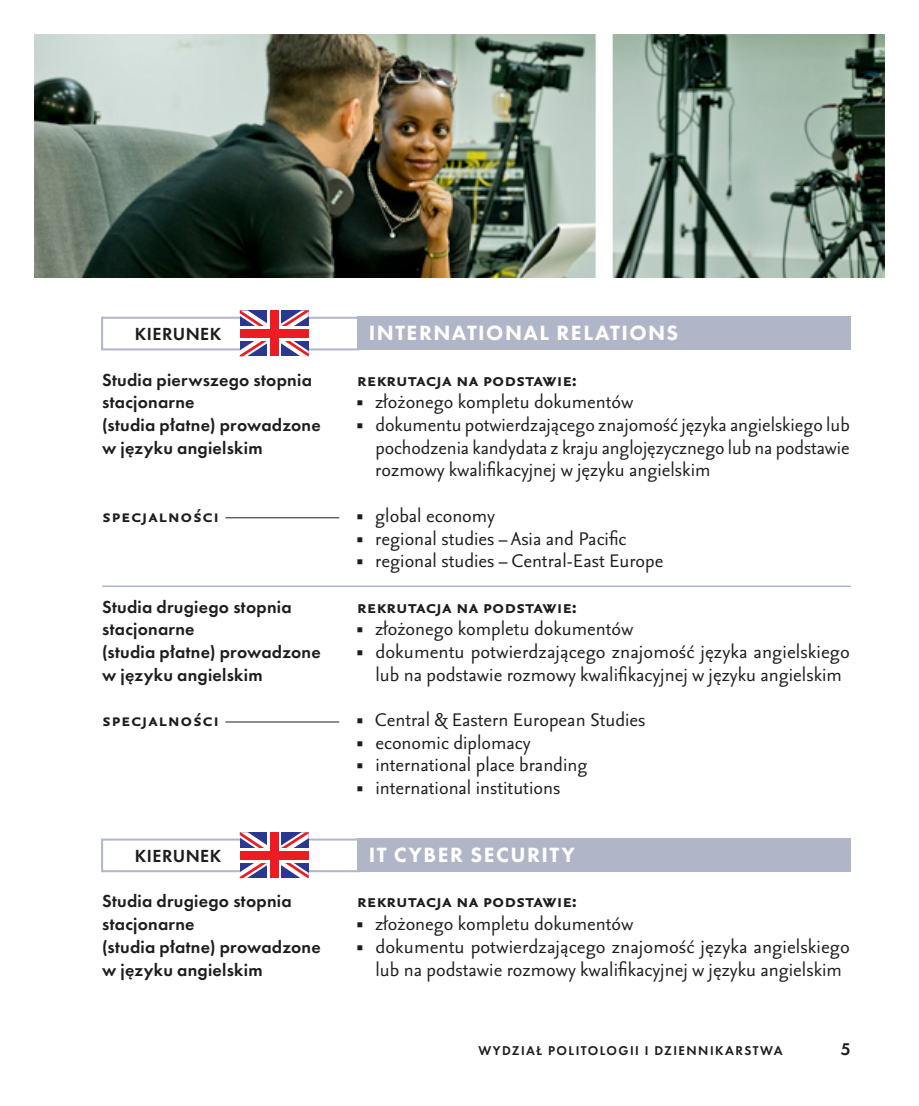
<style>
.page{position:relative;width:919px;height:1106px;background:#fff}
.page>*{position:absolute;margin:0;border:0;box-sizing:border-box;transform-origin:0 0}
.t1{font:22px/22.6px "Seria Sans Pro";color:#1d1d1b;text-align:center}
.t2{font:700 22px "Seria Sans Pro";color:#1d1d1b}
.t3{font:800 21.4px "Futura PT";letter-spacing:.07em;color:#fff}
.t4{font:700 21.4px "Seria Sans Pro";letter-spacing:.03em;color:#1d1d1b}
.t5{font:600 18.2px "Futura PT";letter-spacing:.025em;color:#1d1d1b}
.t6{font:600 18px/22.6px "Futura PT";letter-spacing:.015em;color:#1d1d1b}
.t7{font:600 17.6px "Futura PT";color:#1d1d1b}
.t8{font:600 13.2px "Futura PT";letter-spacing:.11em;color:#1d1d1b}
.s1{font-family:"Arno Pro"}
.s2{font-weight:700}
</style>
<div class="page">
<img style="left:34px;top:34px;width:850px;height:244px">
<div style="left:357px;top:316px;width:493px;height:34px;background:#b0b5c7"></div>
<div style="left:357px;top:838px;width:493px;height:34px;background:#b0b5c7"></div>
<div style="left:101px;top:317px;width:258px;height:33px;border:2px solid #b0b5c7"></div>
<svg style="left:240px;top:310px;width:69px;height:46px"></svg>
<svg style="left:267px;top:310px;width:14px;height:46px"></svg>
<svg style="left:240px;top:326px;width:69px;height:14px"></svg>
<div style="left:270px;top:310px;width:8px;height:46px;background:#ed1c24"></div>
<div style="left:240px;top:329px;width:69px;height:8px;background:#ed1c24"></div>
<hr style="left:225px;top:517px;width:114px;height:1px;background:#1d1d1b">
<hr style="left:102px;top:585px;width:748px;height:2px;background:#b0b5c7">
<hr style="left:225px;top:721px;width:114px;height:1px;background:#1d1d1b">
<div style="left:101px;top:838px;width:258px;height:34px;border:2px solid #b0b5c7"></div>
<svg style="left:240px;top:832px;width:69px;height:46px"></svg>
<svg style="left:267px;top:832px;width:14px;height:46px"></svg>
<svg style="left:240px;top:848px;width:69px;height:14px"></svg>
<div style="left:270px;top:832px;width:8px;height:46px;background:#ed1c24"></div>
<div style="left:240px;top:851px;width:69px;height:8px;background:#ed1c24"></div>
<p class="t5" style="left:135px;top:323px;width:88px">KIERUNEK</p>
<p class="t6" style="left:102px;top:368px;width:220px">Studia pierwszego stopnia stacjonarne<br>(studia płatne) prowadzone w języku angielskim</p>
<p class="t4" style="left:102px;top:501px;width:118px">specjalności</p>
<p class="t6" style="left:102px;top:595px;width:220px">Studia drugiego stopnia stacjonarne<br>(studia płatne) prowadzone w języku angielskim</p>
<p class="t4" style="left:102px;top:706px;width:118px">specjalności</p>
<p class="t5" style="left:135px;top:844px;width:88px">KIERUNEK</p>
<p class="t6" style="left:102px;top:890px;width:220px">Studia drugiego stopnia stacjonarne<br>(studia płatne) prowadzone w języku angielskim</p>
<p class="t3" style="left:369px;top:320px;width:311px">INTERNATIONAL RELATIONS</p>
<p class="t2" style="left:357px;top:365px;width:221px">Rekrutacja na podstawie:</p>
<p class="t1" style="left:356px;top:390px;width:278px"><span class="s1">■</span> złożonego kompletu dokumentów</p>
<p class="t1" style="left:375px;top:412px;width:476px;text-align:justify;text-indent:-19px"><span class="s1">■</span> dokumentu potwierdzającego znajomość języka angielskiego lub pochodzenia kandydata z kraju anglojęzycznego lub na podstawie rozmowy kwalifikacyjnej w języku angielskim</p>
<p class="t1" style="left:356px;top:503px;width:140px"><span class="s1">■</span> global economy</p>
<p class="t1" style="left:356px;top:526px;width:272px"><span class="s1">■</span> regional studies – Asia and Pacific</p>
<p class="t1" style="left:356px;top:537px;width:308px;line-height:45.4px;text-align:left"><span class="s1">■</span> regional studies – Central-East Europe<br><span class="s2">Rekrutacja na podstawie:</span></p>
<p class="t1" style="left:356px;top:616px;width:278px"><span class="s1">■</span> złożonego kompletu dokumentów</p>
<p class="t1" style="left:356px;top:639px;width:495px"><span class="s1">■</span> dokumentu potwierdzającego znajomość języka angielskiego lub na podstawie rozmowy kwalifikacyjnej w języku angielskim</p>
<p class="t1" style="left:356px;top:707px;width:291px"><span class="s1">■</span> Central &amp; Eastern European Studies</p>
<p class="t1" style="left:356px;top:730px;width:176px"><span class="s1">■</span> economic diplomacy</p>
<p class="t1" style="left:356px;top:752px;width:232px"><span class="s1">■</span> international place branding</p>
<p class="t1" style="left:356px;top:775px;width:205px"><span class="s1">■</span> international institutions</p>
<p class="t3" style="left:369px;top:841px;width:208px">IT CYBER SECURITY</p>
<p class="t2" style="left:357px;top:886px;width:221px">Rekrutacja na podstawie:</p>
<p class="t1" style="left:356px;top:911px;width:278px"><span class="s1">■</span> złożonego kompletu dokumentów</p>
<p class="t1" style="left:356px;top:934px;width:495px"><span class="s1">■</span> dokumentu potwierdzającego znajomość języka angielskiego lub na podstawie rozmowy kwalifikacyjnej w języku angielskim</p>
<p class="t8" style="left:478px;top:1042px;width:205px">Wydział Politologii i Dziennikars</p>
<p class="t8" style="left:752px;top:1042px;width:20px">twa</p>
<p class="t7" style="left:840px;top:1038px;width:11px">5</p>
</div>
